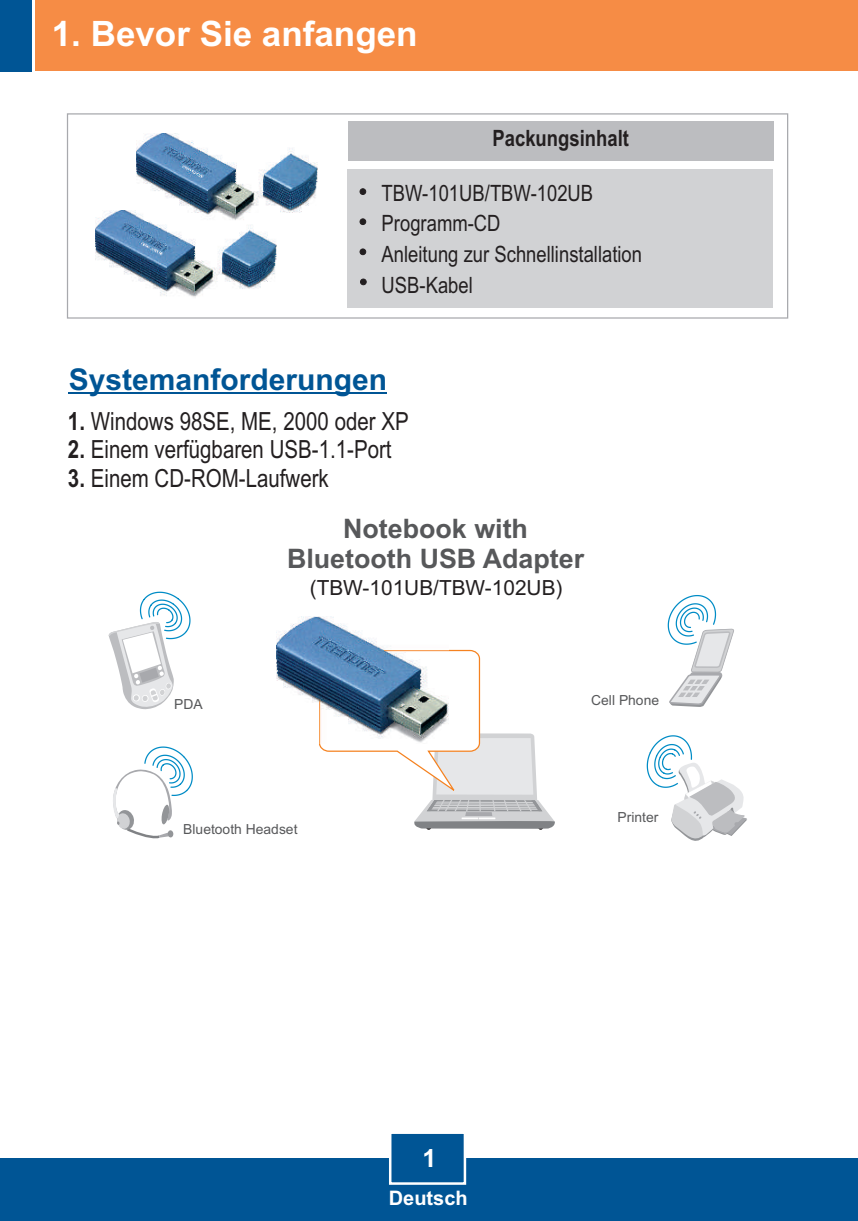
<style>
.page{position:relative;width:858px;height:1221px;background:#fff}
.page>*{position:absolute;margin:0;border:0;box-sizing:border-box;transform-origin:0 0}
.t1{font:700 35px "Arial";color:#fff}
.t2{font:700 30px "Arial";color:#005595}
.t3{font:700 26.75px/30px "Arial";color:#57585a;text-align:center}
.t4{font:25px "Arial Narrow";color:#231f20}
.t5{font:700 25px "Arial";color:#fff}
.t6{font:22.5px/30.5px "Arial Narrow";color:#231f20}
.t7{font:700 22.5px "Arial Narrow";color:#231f20}
.t8{font:20.75px "Arial";color:#231f20}
.t9{font:700 20px "Arial";color:#fff}
.t10{font:14px "Arial";color:#57585a}
.s1{font-weight:700}
</style>
<div class="page">
<div style="left:0;top:1158px;width:858px;height:63px;background:#005595"></div>
<div style="left:35px;top:0;width:823px;height:71px;background:#f68c45"></div>
<div style="left:0;top:0;width:32px;height:71px;background:#005595"></div>
<svg style="left:389px;top:1133px;width:78px;height:52px"></svg>
<hr style="left:69px;top:392px;width:318px;height:2px;background:#005595">
<svg style="left:66px;top:113px;width:723px;height:206px"></svg>
<div style="left:348px;top:169px;width:425px;height:139px;background:#d1d2d4"></div>
<div style="left:348px;top:122px;width:425px;height:39px;background:#bcbdc0"></div>
<svg style="left:360px;top:188px;width:6px;height:7px"></svg>
<svg style="left:360px;top:219px;width:6px;height:6px"></svg>
<svg style="left:360px;top:249px;width:6px;height:6px"></svg>
<svg style="left:360px;top:279px;width:6px;height:6px"></svg>
<img style="left:95px;top:211px;width:181px;height:87px">
<img style="left:137px;top:134px;width:181px;height:87px">
<svg style="left:113px;top:746px;width:80px;height:93px"></svg>
<svg style="left:319px;top:649px;width:236px;height:181px"></svg>
<svg style="left:668px;top:595px;width:66px;height:112px"></svg>
<svg style="left:647px;top:735px;width:100px;height:106px"></svg>
<svg style="left:109px;top:592px;width:82px;height:117px"></svg>
<img style="left:276px;top:616px;width:172px;height:127px">
<h1 class="t1" style="left:52px;top:21px;width:367px">1. Bevor Sie anfangen</h1>
<p class="t7" style="left:492px;top:130px;width:138px">Packungsinhalt</p>
<p class="t6" style="left:382px;top:180px;width:262px">TBW-101UB/TBW-102UB<br>Programm-CD<br>Anleitung zur Schnellinstallation<br>USB-Kabel</p>
<p class="t2" style="left:69px;top:368px;width:320px">Systemanforderungen</p>
<p class="t4" style="left:68px;top:411px;width:342px"><span class="s1">1.</span> Windows 98SE, ME, 2000 oder XP</p>
<p class="t4" style="left:68px;top:440px;width:325px"><span class="s1">2.</span> Einem verfügbaren USB-1.1-Port</p>
<p class="t4" style="left:68px;top:468px;width:262px"><span class="s1">3.</span> Einem CD-ROM-Laufwerk</p>
<p class="t3" style="left:287px;top:516px;width:299px">Notebook with<br>Bluetooth USB Adapter</p>
<p class="t8" style="left:310px;top:579px;width:254px">(TBW-101UB/TBW-102UB)</p>
<p class="t10" style="left:174px;top:699px;width:30px">PDA</p>
<p class="t10" style="left:591px;top:695px;width:69px">Cell Phone</p>
<p class="t10" style="left:183px;top:824px;width:116px">Bluetooth Headset</p>
<p class="t5" style="left:423px;top:1149px;width:15px">1</p>
<p class="t9" style="left:389px;top:1190px;width:80px">Deutsch</p>
<p class="t10" style="left:617px;top:812px;width:42px">Printer</p>
</div>
